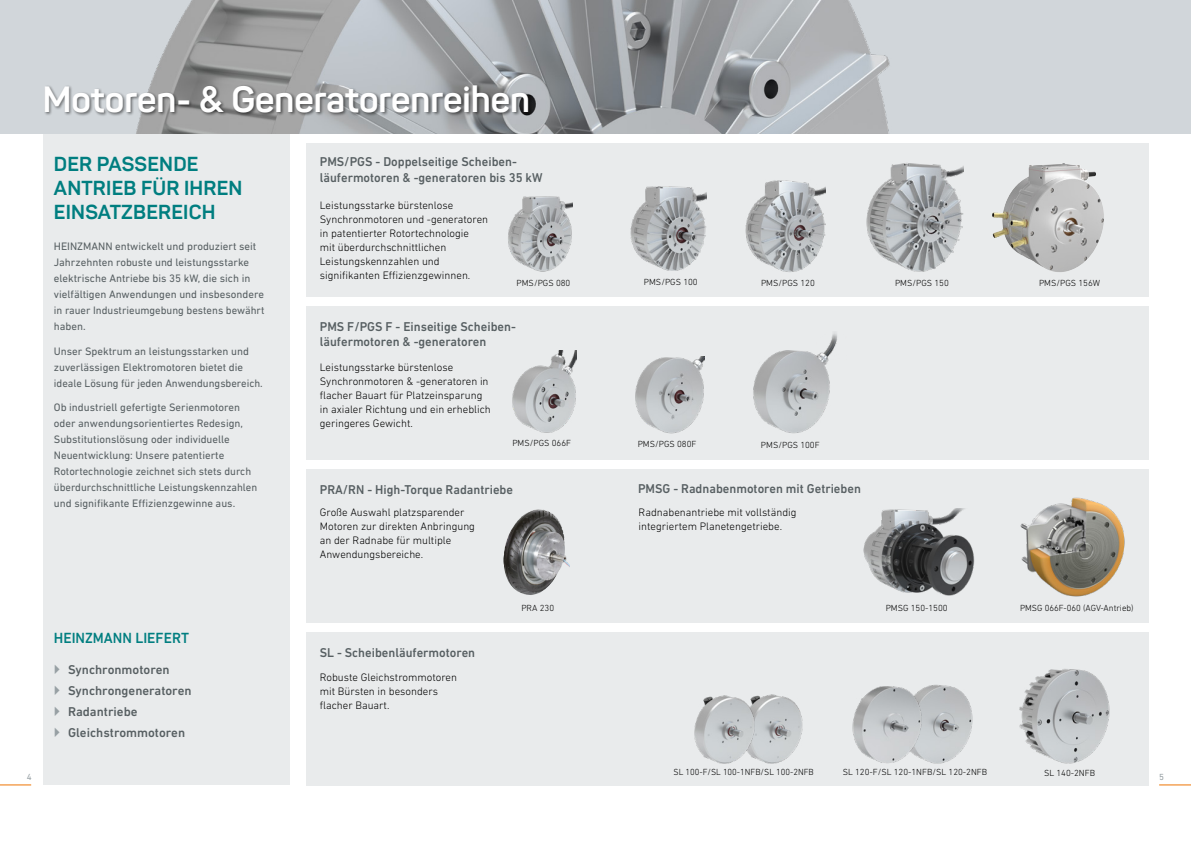
<style>
.page{position:relative;width:1191px;height:842px;background:#fff}
.page>*{position:absolute;margin:0;border:0;box-sizing:border-box;transform-origin:0 0}
.t1{font:700 36px "Sahar";color:#fff}
.t2{font:700 20px/24px "Sahar";letter-spacing:.01em;color:#007e80}
.t3{font:500 15px "DIN Next LT Pro";color:#007e80}
.t4{font:500 13px/20.8px "DIN Next LT Pro";color:#575f62}
.t5{font:11px/16px "DIN Next LT Pro";color:#575f62}
.t6{font:300 11px/14px "DIN Next LT Pro";color:#000}
.t7{font:300 9px "DIN Next LT Pro";color:#000}
.t8{font:9px "DIN Next LT Pro";color:#97a0a4}
</style>
<div class="page">
<hr style="left:0;top:785px;width:31px;height:1px;background:#ee7402">
<hr style="left:1159px;top:785px;width:32px;height:1px;background:#ee7402">
<div style="left:43px;top:0;width:247px;height:785px;background:#e9ebec"></div>
<div style="left:306px;top:143px;width:842px;height:153px;background:#e9ebec"></div>
<div style="left:306px;top:307px;width:842px;height:153px;background:#e9ebec"></div>
<div style="left:306px;top:469px;width:842px;height:153px;background:#e9ebec"></div>
<div style="left:306px;top:632px;width:842px;height:153px;background:#e9ebec"></div>
<img style="left:503px;top:509px;width:67px;height:86px">
<img style="left:992px;top:163px;width:112px;height:109px">
<div style="left:0;top:0;width:1191px;height:133px;background:#d1d6da"></div>
<img style="left:508px;top:196px;width:65px;height:75px">
<img style="left:630px;top:186px;width:76px;height:85px">
<img style="left:745px;top:180px;width:80px;height:92px">
<img style="left:866px;top:163px;width:97px;height:109px">
<img style="left:512px;top:350px;width:64px;height:83px">
<img style="left:635px;top:357px;width:70px;height:76px">
<img style="left:753px;top:333px;width:84px;height:101px">
<img style="left:1019px;top:669px;width:91px;height:95px">
<img style="left:922px;top:684px;width:50px;height:80px">
<img style="left:852px;top:686px;width:70px;height:77px">
<img style="left:755px;top:694px;width:48px;height:70px">
<img style="left:694px;top:695px;width:61px;height:69px">
<img style="left:136px;top:0;width:754px;height:133px">
<div style="left:44px;top:84px;width:488px;height:32px;background:#000;opacity:.5"></div>
<img style="left:1020px;top:497px;width:105px;height:100px">
<img style="left:863px;top:509px;width:112px;height:87px">
<h1 class="t1" style="left:43px;top:76px;width:489px">Motoren- &amp; Generatorenreihen</h1>
<h2 class="t2" style="left:54px;top:151px;width:190px">DER PASSENDE<br>ANTRIEB FÜR IHREN<br>EINSATZBEREICH</h2>
<p class="t5" style="left:54px;top:238px;width:212px">HEINZMANN entwickelt und produziert seit Jahrzehnten robuste und leistungsstarke elektrische Antriebe bis 35 kW, die sich in vielfältigen Anwendungen und insbesondere in rauer Industrieumgebung bestens bewährt haben.</p>
<p class="t5" style="left:54px;top:343px;width:210px">Unser Spektrum an leistungsstarken und zuverlässigen Elektromotoren bietet die ideale Lösung für jeden Anwendungsbereich.</p>
<p class="t5" style="left:54px;top:399px;width:205px">Ob industriell gefertigte Serienmotoren oder anwendungsorientiertes Redesign, Substitutionslösung oder individuelle Neuentwicklung: Unsere patentierte Rotortechnologie zeichnet sich stets durch überdurchschnittliche Leistungskennzahlen und signifikante Effizienzgewinne aus.</p>
<h3 class="t3" style="left:54px;top:629px;width:137px">HEINZMANN LIEFERT</h3>
<p class="t4" style="left:68px;top:659px;width:125px">Synchronmotoren<br>Synchrongeneratoren<br>Radantriebe<br>Gleichstrommotoren</p>
<p class="t4" style="left:320px;top:154px;width:224px;line-height:15.6px">PMS/PGS - Doppelseitige Scheiben&shy;läufermotoren &amp; -generatoren bis 35 kW</p>
<p class="t6" style="left:320px;top:198px;width:170px">Leistungsstarke bürstenlose<br>Synchronmotoren und -generatoren in patentierter Rotortechnologie<br>mit überdurchschnittlichen<br>Leistungskennzahlen und signifikanten Effizienzgewinnen.</p>
<p class="t7" style="left:516px;top:278px;width:55px">PMS/PGS 080</p>
<p class="t7" style="left:644px;top:277px;width:55px">PMS/PGS 100</p>
<p class="t7" style="left:761px;top:278px;width:55px">PMS/PGS 120</p>
<p class="t7" style="left:895px;top:278px;width:55px">PMS/PGS 150</p>
<p class="t4" style="left:320px;top:318px;width:197px;line-height:15.6px">PMS F/PGS F - Einseitige Scheiben&shy;läufermotoren &amp; -generatoren</p>
<p class="t6" style="left:320px;top:360px;width:172px">Leistungsstarke bürstenlose<br>Synchronmotoren &amp; -generatoren in flacher Bauart für Platzeinsparung in axialer Richtung und ein erheblich geringeres Gewicht.</p>
<p class="t7" style="left:512px;top:438px;width:60px">PMS/PGS 066F</p>
<p class="t7" style="left:637px;top:439px;width:60px">PMS/PGS 080F</p>
<p class="t7" style="left:761px;top:440px;width:60px">PMS/PGS 100F</p>
<p class="t4" style="left:320px;top:479px;width:195px">PRA/RN - High-Torque Radantriebe</p>
<p class="t6" style="left:320px;top:506px;width:157px">Große Auswahl platzsparender<br>Motoren zur direkten Anbringung an der Radnabe für multiple<br>Anwendungsbereiche.</p>
<p class="t4" style="left:320px;top:642px;width:157px">SL - Scheibenläufermotoren</p>
<p class="t6" style="left:320px;top:670px;width:139px">Robuste Gleichstrommotoren mit Bürsten in besonders flacher Bauart.</p>
<p class="t7" style="left:521px;top:603px;width:34px">PRA 230</p>
<p class="t4" style="left:638px;top:478px;width:224px">PMSG - Radnabenmotoren mit Getrieben</p>
<p class="t6" style="left:638px;top:506px;width:159px">Radnabenantriebe mit vollständig integriertem Planetengetriebe.</p>
<p class="t7" style="left:885px;top:603px;width:64px">PMSG 150-1500</p>
<p class="t7" style="left:1039px;top:278px;width:63px">PMS/PGS 156W</p>
<p class="t7" style="left:1020px;top:603px;width:115px">PMSG 066F-060 (AGV-Antrieb)</p>
<p class="t7" style="left:673px;top:767px;width:142px">SL 100-F/SL 100-1NFB/SL 100-2NFB</p>
<p class="t7" style="left:842px;top:767px;width:146px">SL 120-F/SL 120-1NFB/SL 120-2NFB</p>
<p class="t7" style="left:1044px;top:767px;width:53px">SL 140-2NFB</p>
<p class="t8" style="left:27px;top:772px;width:6px">4</p>
<p class="t8" style="left:1159px;top:772px;width:6px">5</p>
</div>
